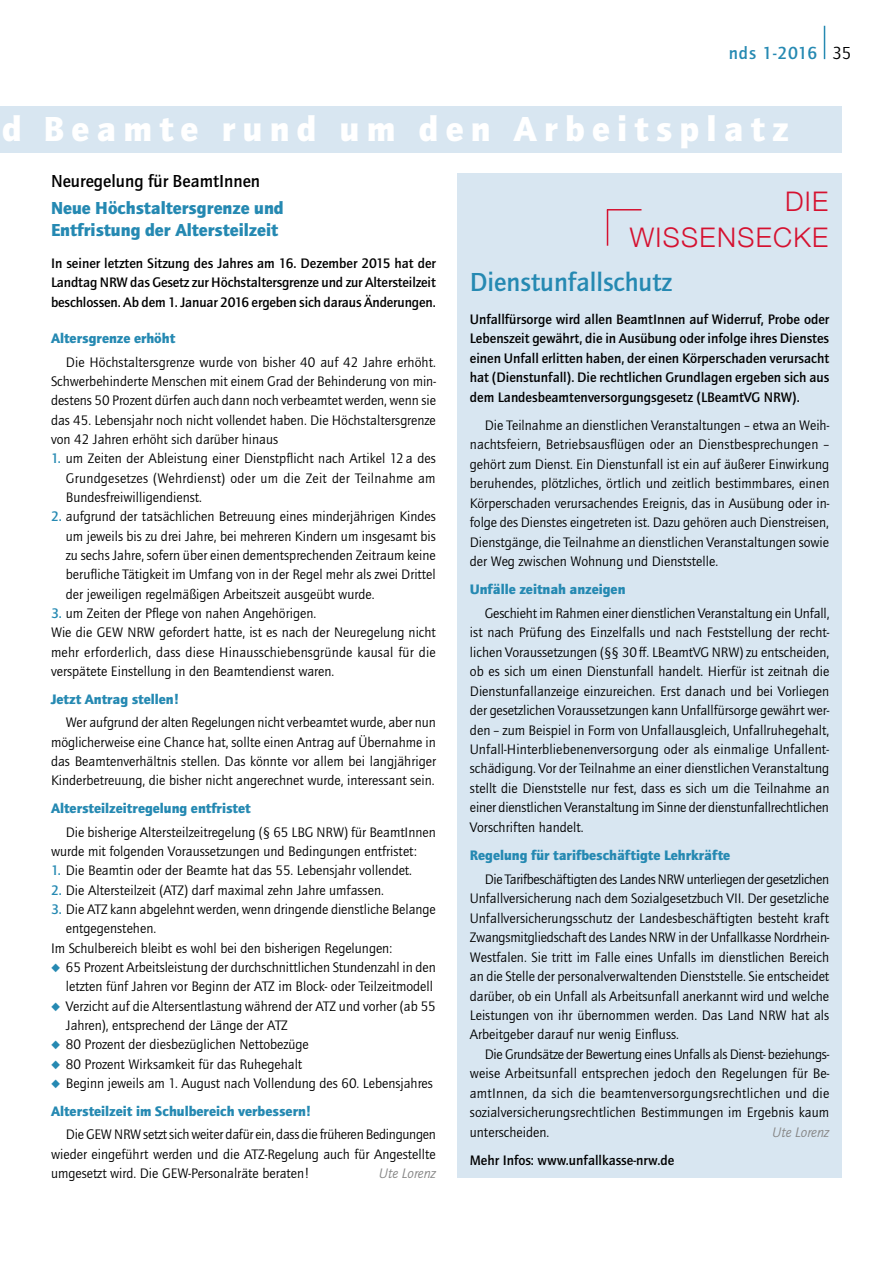
<style>
.page{position:relative;width:893px;height:1263px;background:#fff}
.page>*{position:absolute;margin:0;border:0;box-sizing:border-box;transform-origin:0 0}
.t1{font:900 36px "Quay Sans ITC Std";letter-spacing:.2em;color:#fff}
.t2{font:500 27px "Quay Sans ITC Std";color:#2589b2}
.t3{font:300 27px/36px "Helvetica Neue";letter-spacing:.05em;color:#d51130;text-align:right}
.t4{font:900 18px/21.8px "Quay Sans ITC Std";color:#2589b2}
.t5{font:500 18px "Quay Sans ITC Std";color:#000}
.t6{font:500 18px "Quay Sans ITC Std";letter-spacing:.05em;color:#2589b2}
.t7{font:14.25px/19.5px "Quay Sans ITC Std";color:#000;text-align:justify}
.t8{font:500 14.25px/19.5px "Quay Sans ITC Std";color:#000;text-align:justify}
.t9{font:900 14.25px "Quay Sans ITC Std";color:#2589b2}
.t10{font:italic 14.25px "Quay Sans ITC Std";color:#878787}
.s1{font-weight:400;color:#000}
.s2{font-weight:500;color:#2589b2}
.s3{color:#2589b2}
.s4{font-weight:900;color:#2589b2}
</style>
<div class="page">
<hr style="left:824px;top:26px;width:1px;height:33px;background:#2589b2">
<div style="left:0;top:106px;width:842px;height:47px;background:#d8e6f1"></div>
<div style="left:457px;top:173px;width:385px;height:129px;background:#d8e6f1"></div>
<hr style="left:607px;top:210px;width:1px;height:36px;background:#d51130">
<hr style="left:607px;top:209px;width:34px;height:1px;background:#d51130">
<div style="left:457px;top:258px;width:385px;height:920px;background:#d8e6f1"></div>
<p class="t6" style="left:729px;top:43px;width:124px">nds 1-2016 <span class="s1">35</span></p>
<h1 class="t1" style="left:2px;top:108px;width:788px">d Beamte rund um den Arbeitsplatz</h1>
<p class="t5" style="left:51px;top:171px;width:211px">Neuregelung für BeamtInnen</p>
<p class="t4" style="left:51px;top:197px;width:234px">Neue Höchstaltersgrenze und<br>Entfristung der Altersteilzeit</p>
<p class="t8" style="left:51px;top:254px;width:386px">In seiner letzten Sitzung des Jahres am 16. Dezember 2015 hat der Landtag NRW das Gesetz zur Höchstaltersgrenze und zur Altersteilzeit beschlossen. Ab dem 1. Januar 2016 ergeben sich daraus Änderungen.</p>
<p class="t9" style="left:51px;top:330px;width:126px">Altersgrenze erhöht</p>
<p class="t7" style="left:51px;top:352px;width:386px;text-indent:15px">Die Höchstaltersgrenze wurde von bisher 40 auf 42 Jahre erhöht.<br>Schwerbehinderte Menschen mit einem Grad der Behinderung von min&shy;destens 50 Prozent dürfen auch dann noch verbeamtet werden, wenn sie das 45. Lebensjahr noch nicht vollendet haben. Die Höchstaltersgrenze von 42 Jahren erhöht sich darüber hinaus</p>
<p class="t7" style="left:66px;top:449px;width:371px;text-indent:-15px"><span class="s2">1.</span> um Zeiten der Ableistung einer Dienstpflicht nach Artikel 12 a des Grundgesetzes (Wehrdienst) oder um die Zeit der Teilnahme am Bundesfreiwilligendienst.</p>
<p class="t7" style="left:66px;top:507px;width:371px;text-indent:-15px"><span class="s2">2.</span> aufgrund der tatsächlichen Betreuung eines minderjährigen Kindes um jeweils bis zu drei Jahre, bei mehreren Kindern um insgesamt bis zu sechs Jahre, sofern über einen dementsprechenden Zeitraum keine berufliche Tätigkeit im Umfang von in der Regel mehr als zwei Drittel der jeweiligen regelmäßigen Arbeitszeit ausgeübt wurde.</p>
<p class="t7" style="left:51px;top:604px;width:386px;text-align:left"><span class="s2">3.</span> um Zeiten der Pflege von nahen Angehörigen.<br>Wie die GEW NRW gefordert hatte, ist es nach der Neuregelung nicht mehr erforderlich, dass diese Hinausschiebensgründe kausal für die verspätete Einstellung in den Beamtendienst waren.</p>
<p class="t9" style="left:51px;top:690px;width:130px">Jetzt Antrag stellen!</p>
<p class="t7" style="left:51px;top:713px;width:387px;text-indent:15px">Wer aufgrund der alten Regelungen nicht verbeamtet wurde, aber nun möglicherweise eine Chance hat, sollte einen Antrag auf Übernahme in das Beamtenverhältnis stellen. Das könnte vor allem bei langjähriger Kinderbetreuung, die bisher nicht angerechnet wurde, interessant sein.</p>
<p class="t9" style="left:51px;top:800px;width:201px">Altersteilzeitregelung entfristet</p>
<p class="t7" style="left:51px;top:822px;width:386px;text-indent:15px">Die bisherige Altersteilzeitregelung (§ 65 LBG NRW) für BeamtInnen wurde mit folgenden Voraussetzungen und Bedingungen entfristet:</p>
<p class="t7" style="left:51px;top:861px;width:362px"><span class="s2">1.</span> Die Beamtin oder der Beamte hat das 55. Lebensjahr vollendet.</p>
<p class="t7" style="left:51px;top:880px;width:334px"><span class="s2">2.</span> Die Altersteilzeit (ATZ) darf maximal zehn Jahre umfassen.</p>
<p class="t7" style="left:51px;top:900px;width:386px"><span class="s2">3.</span> Die ATZ kann abgelehnt werden, wenn dringende dienstliche Belange</p>
<p class="t7" style="left:66px;top:919px;width:92px">entgegenstehen.</p>
<p class="t7" style="left:51px;top:938px;width:343px">Im Schulbereich bleibt es wohl bei den bisherigen Regelungen:</p>
<p class="t7" style="left:51px;top:958px;width:386px;text-align:right"><span class="s3">◆</span> 65 Prozent Arbeitsleistung der durchschnittlichen Stundenzahl in den letzten fünf Jahren vor Beginn der ATZ im Block- oder Teilzeitmodell</p>
<p class="t7" style="left:66px;top:996px;width:371px;text-indent:-15px"><span class="s3">◆</span> Verzicht auf die Altersentlastung während der ATZ und vorher (ab 55<br>Jahren), entsprechend der Länge der ATZ</p>
<p class="t7" style="left:51px;top:1035px;width:259px"><span class="s3">◆</span> 80 Prozent der diesbezüglichen Nettobezüge</p>
<p class="t7" style="left:51px;top:1054px;width:253px"><span class="s3">◆</span> 80 Prozent Wirksamkeit für das Ruhegehalt</p>
<p class="t7" style="left:51px;top:1069px;width:383px;line-height:27.9px"><span class="s3">◆</span> Beginn jeweils am 1. August nach Vollendung des 60. Lebensjahres<br><span class="s4">Altersteilzeit im Schulbereich verbessern!</span></p>
<p class="t7" style="left:51px;top:1125px;width:386px;text-indent:15px">Die GEW NRW setzt sich weiter dafür ein, dass die früheren Bedingungen wieder eingeführt werden und die ATZ-Regelung auch für Angestellte umgesetzt wird. Die GEW-Personalräte beraten!</p>
<p class="t10" style="left:379px;top:1165px;width:59px">Ute Lorenz</p>
<h2 class="t3" style="left:630px;top:181px;width:200px">DIE<br>WISSENSECKE</h2>
<h2 class="t2" style="left:470px;top:267px;width:204px">Dienstunfallschutz</h2>
<p class="t8" style="left:470px;top:309px;width:361px">Unfallfürsorge wird allen BeamtInnen auf Widerruf, Probe oder Lebenszeit gewährt, die in Ausübung oder infolge ihres Dienstes einen Unfall erlitten haben, der einen Körperschaden verursacht hat (Dienstunfall). Die rechtlichen Grundlagen ergeben sich aus dem Landesbeamtenversorgungsgesetz (LBeamtVG NRW).</p>
<p class="t7" style="left:470px;top:415px;width:361px;text-indent:15px">Die Teilnahme an dienstlichen Veranstaltungen – etwa an Weih&shy;nachtsfeiern, Betriebsausflügen oder an Dienstbesprechungen – gehört zum Dienst. Ein Dienstunfall ist ein auf äußerer Einwirkung beruhendes, plötzliches, örtlich und zeitlich bestimmbares, einen Körperschaden verursachendes Ereignis, das in Ausübung oder in&shy;folge des Dienstes eingetreten ist. Dazu gehören auch Dienstreisen, Dienstgänge, die Teilnahme an dienstlichen Veranstaltungen sowie der Weg zwischen Wohnung und Dienststelle.</p>
<p class="t9" style="left:470px;top:581px;width:157px">Unfälle zeitnah anzeigen</p>
<p class="t7" style="left:470px;top:603px;width:361px;text-indent:15px">Geschieht im Rahmen einer dienstlichen Veranstaltung ein Unfall, ist nach Prüfung des Einzelfalls und nach Feststellung der recht&shy;lichen Voraussetzungen (§§ 30ff. LBeamtVG NRW) zu entscheiden, ob es sich um einen Dienstunfall handelt. Hierfür ist zeitnah die Dienstunfallanzeige einzureichen. Erst danach und bei Vorliegen der gesetzlichen Voraussetzungen kann Unfallfürsorge gewährt wer&shy;den – zum Beispiel in Form von Unfallausgleich, Unfallruhegehalt, Unfall-Hinterbliebenenversorgung oder als einmalige Unfallent&shy;schädigung. Vor der Teilnahme an einer dienstlichen Veranstaltung stellt die Dienststelle nur fest, dass es sich um die Teilnahme an einer dienstlichen Veranstaltung im Sinne der dienstunfallrechtlichen Vorschriften handelt.</p>
<p class="t9" style="left:470px;top:847px;width:262px">Regelung für tarifbeschäftigte Lehrkräfte</p>
<p class="t7" style="left:470px;top:869px;width:361px;text-indent:15px">Die Tarifbeschäftigten des Landes NRW unterliegen der gesetzlichen Unfallversicherung nach dem Sozialgesetzbuch VII. Der gesetzliche Unfallversicherungsschutz der Landesbeschäftigten besteht kraft Zwangsmitgliedschaft des Landes NRW in der Unfallkasse Nordrhein-Westfalen. Sie tritt im Falle eines Unfalls im dienstlichen Bereich an die Stelle der personalverwaltenden Dienststelle. Sie entscheidet darüber, ob ein Unfall als Arbeitsunfall anerkannt wird und welche Leistungen von ihr übernommen werden. Das Land NRW hat als Arbeitgeber darauf nur wenig Einfluss.</p>
<p class="t7" style="left:470px;top:1045px;width:361px;text-indent:15px">Die Grundsätze der Bewertung eines Unfalls als Dienst- beziehungs&shy;weise Arbeitsunfall entsprechen jedoch den Regelungen für Be&shy;amtInnen, da sich die beamtenversorgungsrechtlichen und die sozialversicherungsrechtlichen Bestimmungen im Ergebnis kaum unterscheiden.</p>
<p class="t10" style="left:772px;top:1125px;width:59px">Ute Lorenz</p>
<p class="t8" style="left:470px;top:1151px;width:206px">Mehr Infos: www.unfallkasse-nrw.de</p>
</div>
